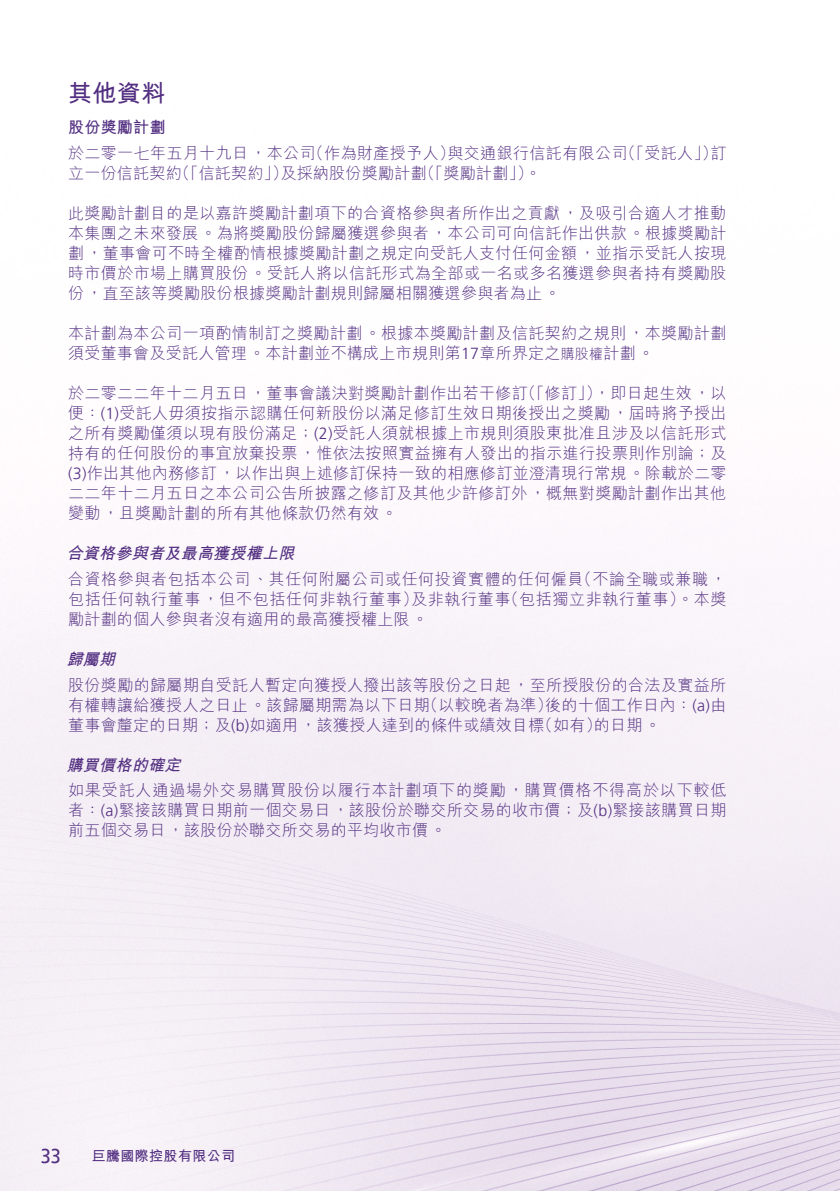
<style>
.page{position:relative;width:840px;height:1191px;background:#fff}
.page>*{position:absolute;margin:0;border:0;box-sizing:border-box;transform-origin:0 0}
.t1{font:700 24px "M Hei HK";color:#522e81}
.t2{font:20px "Frutiger LT Pro";color:#522e81;scale:.9 1}
.t3{font:300 16px/20px "M Hei HK";letter-spacing:.02em;color:#522e81}
.t4{font:italic 700 16px "M Hei HK";color:#522e81}
.t5{font:700 16px "M Hei HK";letter-spacing:.015em;color:#522e81}
.t6{font:700 14px "M Hei HK";letter-spacing:.025em;color:#522e81}
.s1{font-family:"Frutiger LT Pro"}
.s2{font-size:14px}
</style>
<div class="page">
<img style="left:0;top:538px;width:838px;height:653px">
<h1 class="t1" style="left:68px;top:76px;width:99px">其他資料</h1>
<p class="t5" style="left:68px;top:116px;width:99px">股份獎勵計劃</p>
<p class="t3" style="left:308px;top:143px;width:149px">（作為財產授予人）</p>
<p class="t3" style="left:619px;top:143px;width:100px">（「受託人」）</p>
<p class="t3" style="left:68px;top:143px;width:249px">於二零一七年五月十九日，本公司</p>
<p class="t3" style="left:447px;top:143px;width:181px">與交通銀行信託有限公司</p>
<p class="t3" style="left:710px;top:143px;width:17px">訂</p>
<p class="t3" style="left:174px;top:163px;width:115px">（「信託契約」）</p>
<p class="t3" style="left:419px;top:163px;width:124px">（「獎勵計劃 。(「</p>
<p class="t3" style="left:280px;top:163px;width:148px">及採納股份獎勵計劃</p>
<p class="t3" style="left:68px;top:163px;width:115px">立一份信託契約</p>
<p class="t3" style="left:68px;top:203px;width:659px;text-align:justify">此獎勵計劃目的是以嘉許獎勵計劃項下的合資格參與者所作出之貢獻，及吸引合適人才推動本集團之未來發展。為將獎勵股份歸屬獲選參與者，本公司可向信託作出供款。根據獎勵計劃，董事會可不時全權酌情根據獎勵計劃之規定向受託人支付任何金額，並指示受託人按現時市價於市場上購買股份。受託人將以信託形式為全部或一名或多名獲選參與者持有獎勵股份，直至該等獎勵股份根據獎勵計劃規則歸屬相關獲選參與者為止。</p>
<p class="t3" style="left:68px;top:323px;width:659px">本計劃為本公司一項酌情制訂之獎勵計劃。根據本獎勵計劃及信託契約之規則，本獎勵計劃須受董事會及受託人管理。本計劃並不構成上市規則第<span class="s1">17</span>章所界定之<span class="s2">購股權</span>計劃。</p>
<p class="t3" style="left:593px;top:383px;width:134px">，即日起生效，以</p>
<p class="t3" style="left:520px;top:383px;width:83px">（「修訂」）</p>
<p class="t3" style="left:68px;top:383px;width:659px">於二零二二年十二月五日，董事會議決對獎勵計劃作出若干修訂<br>便： <span class="s1">)1(</span> 受託人毋須按指示認購任何新股份以滿足修訂生效日期後授出之獎勵，屆時將予授出之所有獎勵僅須以現有股份滿足；<span class="s1">( )2</span> 受託人須就根據上市規則須股東批准且涉及以信託形式持有的任何股份的事宜放棄投票，惟依法按照實益擁有人發出的指示進行投票則作別論；及<br><span class="s1">)3(</span> 作出其他內務修訂，以作出與上述修訂保持一致的相應修訂並澄清現行常規。除載於二零二二年十二月五日之本公司公告所披露之修訂及其他少許修訂外，概無對獎勵計劃作出其他變動，且獎勵計劃的所有其他條款仍然有效。</p>
<p class="t4" style="left:67px;top:542px;width:234px">合資格參與者及最高獲授權上限</p>
<p class="t3" style="left:575px;top:568px;width:152px">（不論全職或兼職，</p>
<p class="t3" style="left:502px;top:568px;width:225px;text-indent:-434px">合資格參與者包括本公司、其任何附屬公司或任何投資實體的任何僱員<br>（包括獨立非執行董事）。本獎</p>
<p class="t3" style="left:68px;top:588px;width:361px">包括任何執行董事，但不包括任何非執行董事）勵計劃的個人參與者沒有適用的最高獲授權上限。</p>
<p class="t4" style="left:67px;top:647px;width:55px">歸屬期</p>
<p class="t3" style="left:68px;top:674px;width:659px;text-align:right">股份獎勵的歸屬期自受託人暫定向獲授人撥出該等股份之日起，至所授股份的合法及實益所後的十個工作日內： 由<span class="s1">)a(</span></p>
<p class="t3" style="left:411px;top:588px;width:101px">及非執行董事</p>
<p class="t3" style="left:422px;top:694px;width:132px">（以較晚者為準）</p>
<p class="t3" style="left:68px;top:694px;width:363px">有權轉讓給獲授人之日止。該歸屬期需為以下日期</p>
<p class="t3" style="left:536px;top:714px;width:66px">（如有）</p>
<p class="t3" style="left:68px;top:714px;width:477px">董事會釐定的日期；及 <span class="s1">)b(</span> 如適用，該獲授人達到的條件或績效目標</p>
<p class="t4" style="left:67px;top:753px;width:120px">購買價格的確定</p>
<p class="t3" style="left:68px;top:780px;width:659px;text-align:justify">如果受託人通過場外交易購買股份以履行本計劃項下的獎勵，購買價格不得高於以下較低者： <span class="s1">)a(</span> 緊接該購買日期前一個交易日，該股份於聯交所交易的收市價；及 <span class="s1">)b(</span> 緊接該購買日期前五個交易日，該股份於聯交所交易的平均收市價。</p>
<p class="t3" style="left:593px;top:714px;width:68px">的日期。</p>
<p class="t2" style="left:41px;top:1144px;width:24px">33</p>
<p class="t6" style="left:92px;top:1145px;width:145px">巨騰國際控股有限公司</p>
</div>
